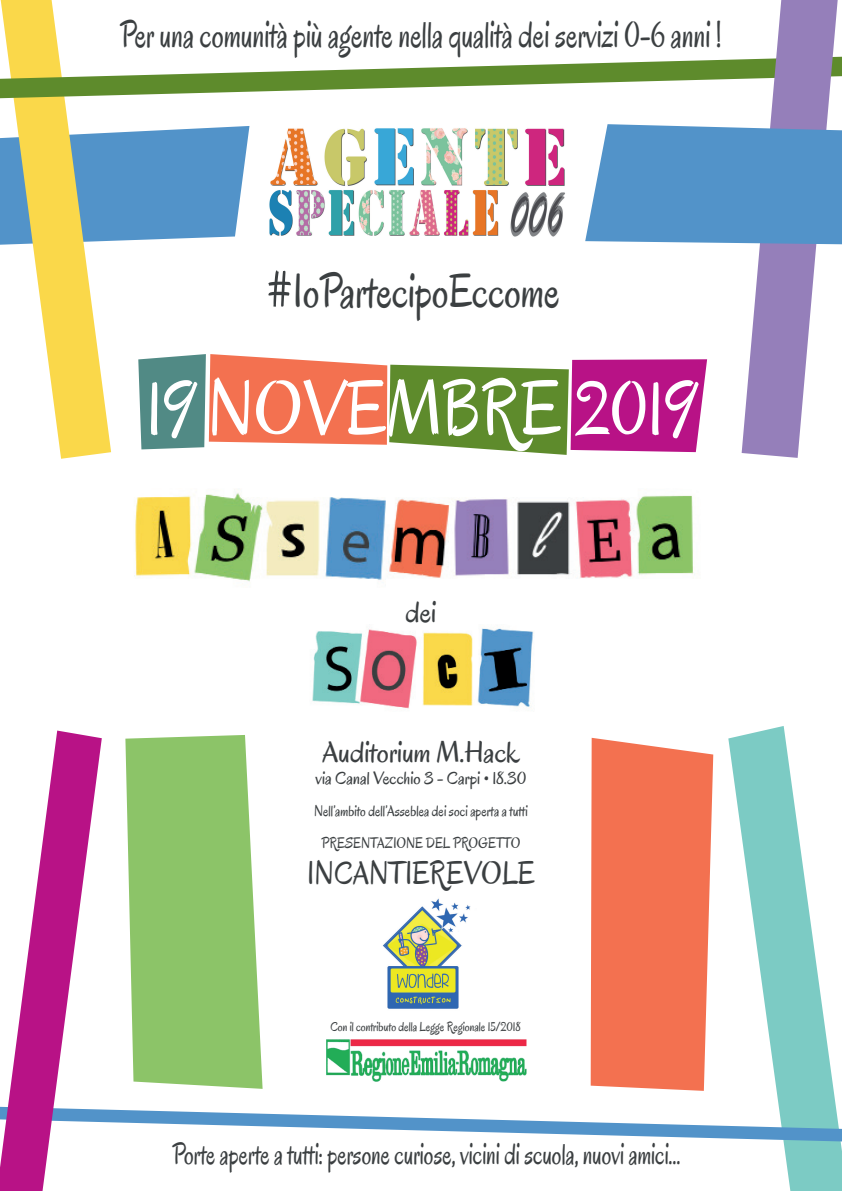
<style>
.page{position:relative;width:842px;height:1191px;background:#fff}
.page>*{position:absolute;margin:0;border:0;box-sizing:border-box;transform-origin:0 0}
.t1{font:78.4px "Oregano";color:#fff;scale:.91 1}
.t2{font:48px "Oregano";color:#3b3f41;scale:.85 1}
.t3{font:37.5px "Oregano";color:#3b3f41;scale:.8 1}
.t4{font:33px "Oregano";color:#3b3f41;scale:.91 1}
.t5{font:30px "Oregano";color:#3b3f41;scale:.8 1}
.t6{font:30px "Oregano";color:#3b3f41}
.t7{font:18px "Oregano";color:#3b3f41}
.t8{font:15.4px/32px "Oregano";color:#3b3f41;text-align:center;scale:.91 1}
.t9{font:13.2px "Oregano";color:#3b3f41;scale:.91 1}
.s1{font-size:60px}
</style>
<div class="page">
<svg style="left:0;top:126px;width:249px;height:119px;background:#68a0cf"></svg>
<svg style="left:591px;top:738px;width:122px;height:352px;background:#f3795a"></svg>
<svg style="left:138px;top:354px;width:569px;height:101px"></svg>
<img style="left:383px;top:898px;width:88px;height:111px">
<img style="left:327px;top:1039px;width:200px;height:42px">
<img style="left:135px;top:492px;width:560px;height:92px">
<svg style="left:1px;top:0;width:110px;height:459px"></svg>
<svg style="left:728px;top:726px;width:114px;height:465px"></svg>
<img style="left:312px;top:628px;width:222px;height:81px">
<img style="left:269px;top:128px;width:296px;height:109px">
<svg style="left:0;top:57px;width:842px;height:41px"></svg>
<svg style="left:102px;top:1106px;width:740px;height:35px"></svg>
<svg style="left:742px;top:0;width:96px;height:458px;fill:#957fba"></svg>
<svg style="left:585px;top:124px;width:257px;height:120px;background:#5e9acc"></svg>
<svg style="left:125px;top:735px;width:138px;height:353px;background:#99ca79"></svg>
<svg style="left:0;top:730px;width:102px;height:461px"></svg>
<h3 class="t3" style="left:120px;top:11px;width:753px">Per una comunità più agente nella qualità dei servizi 0-6 anni !</h3>
<h2 class="t2" style="left:266px;top:261px;width:347px"><span class="s1">#</span>IoPartecipoEccome</h2>
<h1 class="t1" style="left:146px;top:359px;width:605px">19 NOVEMBRE 2019</h1>
<h3 class="t6" style="left:405px;top:593px;width:32px">dei</h3>
<h3 class="t6" style="left:322px;top:733px;width:199px">Auditorium M.Hack</h3>
<p class="t7" style="left:315px;top:766px;width:212px">via Canal Vecchio 3 - Carpi • 18.30</p>
<p class="t8" style="left:314px;top:795px;width:236px">Nell’ambito dell’Asseblea dei soci aperta a tutti<br>PRESENTAZIONE DEL PROGETTO</p>
<h3 class="t4" style="left:307px;top:852px;width:252px">INCANTIEREVOLE</h3>
<p class="t9" style="left:330px;top:1017px;width:211px">Con il contributo della Legge Regionale 15/2018</p>
<h3 class="t5" style="left:173px;top:1135px;width:637px">Porte aperte a tutti: persone curiose, vicini di scuola, nuovi amici...</h3>
</div>
